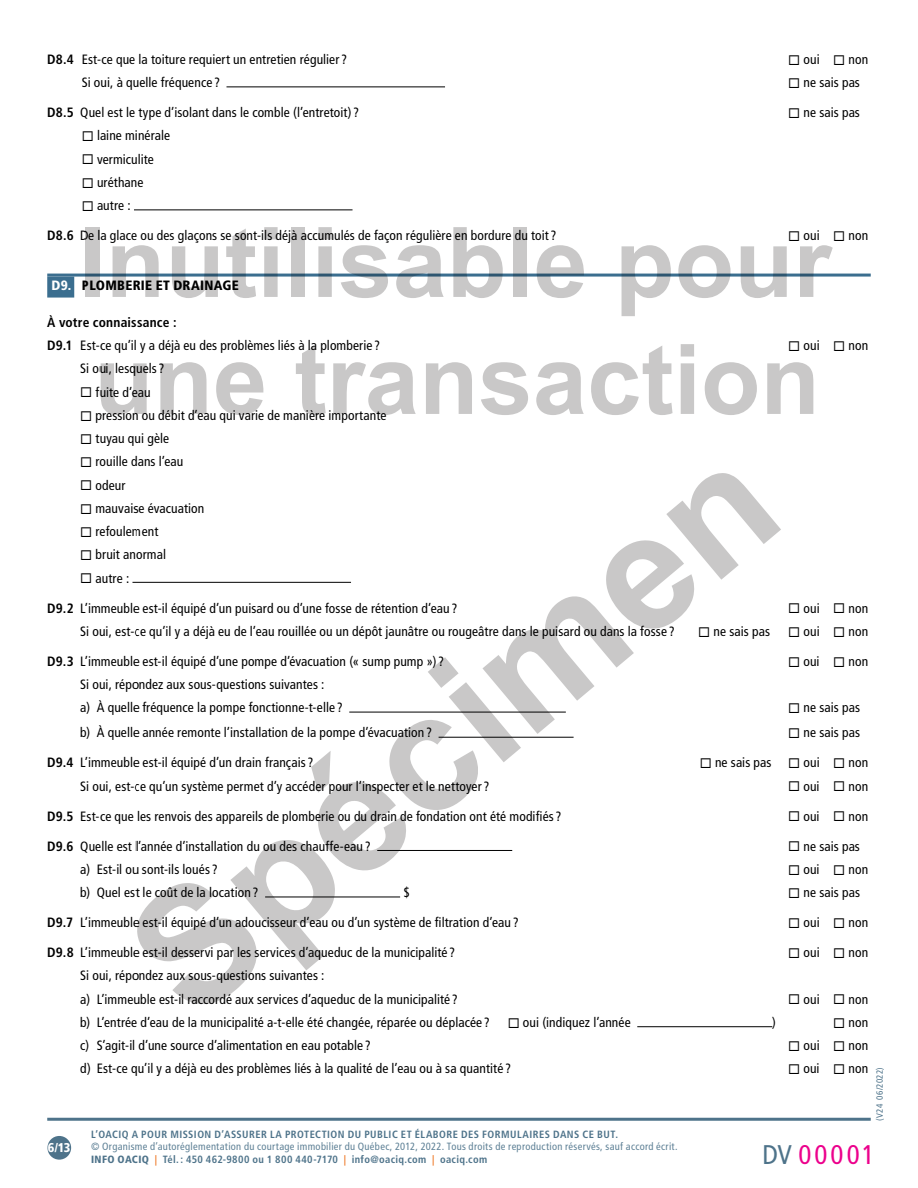
<style>
.page{position:relative;width:918px;height:1188px;background:#fff}
.page>*{position:absolute;margin:0;border:0;box-sizing:border-box;transform-origin:0 0}
.t1{font:condensed 27px "Frutiger LT Std";letter-spacing:.115em;color:#ec008c}
.t2{font:condensed 13.5px/23.2px "Frutiger LT Std";letter-spacing:.005em;color:#000}
.t3{font:900 condensed 13.5px "Frutiger LT Std";letter-spacing:.025em;color:#000}
.t4{font:900 condensed 12.75px "Frutiger LT Std";color:#fff}
.t5{font:condensed 10.5px/12.6px "Frutiger LT Std";letter-spacing:.03em;color:#5f8196}
.t6{font:700 condensed 10.5px "Frutiger LT Std";letter-spacing:.045em;color:#4e738a}
.t7{font:condensed 9px "Frutiger LT Std";letter-spacing:.02em;color:#4e738a}
.s1{font-weight:700}
.s2{color:#fff}
.s3{font-weight:900;color:#4e738a}
.s4{font-weight:700;color:#ee7623}
.s5{font-weight:700;color:#4e738a}
.s6{color:#4e738a}
</style>
<div class="page">
<div style="left:47px;top:1136px;width:24px;height:24px;background:#4e738a;border-radius:50%"></div>
<hr style="left:47px;top:1118px;width:824px;height:3px;background:#4e738a">
<hr style="left:47px;top:274px;width:824px;height:3px;background:#3b6e8f">
<div style="left:47px;top:277px;width:27px;height:21px;background:#3b6e8f"></div>
<hr style="left:227px;top:87px;width:218px;height:1px;background:#000">
<hr style="left:134px;top:210px;width:219px;height:1px;background:#000">
<hr style="left:132px;top:582px;width:219px;height:1px;background:#000">
<hr style="left:637px;top:1026px;width:135px;height:1px;background:#000">
<svg style="left:137px;top:473px;width:644px;height:531px"></svg>
<div style="left:85px;top:227px;width:14px;height:70px;background:#c9c8c8"></div>
<svg style="left:113px;top:245px;width:46px;height:52px"></svg>
<svg style="left:172px;top:246px;width:46px;height:52px"></svg>
<svg style="left:226px;top:229px;width:30px;height:69px"></svg>
<svg style="left:264px;top:227px;width:14px;height:70px"></svg>
<div style="left:291px;top:227px;width:14px;height:70px;background:#c9c8c8"></div>
<svg style="left:318px;top:227px;width:14px;height:70px"></svg>
<svg style="left:341px;top:245px;width:47px;height:53px"></svg>
<svg style="left:396px;top:245px;width:48px;height:53px"></svg>
<svg style="left:453px;top:227px;width:50px;height:71px"></svg>
<div style="left:514px;top:227px;width:13px;height:70px;background:#c9c8c8"></div>
<svg style="left:537px;top:245px;width:47px;height:53px"></svg>
<svg style="left:622px;top:245px;width:49px;height:71px"></svg>
<svg style="left:678px;top:245px;width:53px;height:53px"></svg>
<svg style="left:741px;top:246px;width:46px;height:52px"></svg>
<svg style="left:800px;top:245px;width:33px;height:52px"></svg>
<svg style="left:101px;top:363px;width:46px;height:52px"></svg>
<svg style="left:160px;top:362px;width:47px;height:52px"></svg>
<svg style="left:216px;top:362px;width:48px;height:53px"></svg>
<svg style="left:296px;top:346px;width:30px;height:69px"></svg>
<svg style="left:333px;top:362px;width:83px;height:53px"></svg>
<svg style="left:426px;top:362px;width:46px;height:52px"></svg>
<svg style="left:481px;top:362px;width:47px;height:53px"></svg>
<svg style="left:536px;top:362px;width:48px;height:53px"></svg>
<svg style="left:591px;top:346px;width:82px;height:69px"></svg>
<svg style="left:681px;top:344px;width:13px;height:70px"></svg>
<svg style="left:705px;top:362px;width:52px;height:53px"></svg>
<svg style="left:767px;top:362px;width:46px;height:52px"></svg>
<p class="t2" style="left:47px;top:48px;width:301px"><span class="s1">D8.4</span> Est-ce que la toiture requiert un entretien régulier ?</p>
<p class="t2" style="left:788px;top:48px;width:82px">◻ oui ◻ non</p>
<p class="t2" style="left:82px;top:71px;width:140px">Si oui, à quelle fréquence ?</p>
<p class="t2" style="left:788px;top:71px;width:73px">◻ ne sais pas</p>
<p class="t2" style="left:47px;top:101px;width:313px"><span class="s1">D8.5</span> Quel est le type d’isolant dans le comble (l’entretoit) ?</p>
<p class="t2" style="left:788px;top:101px;width:73px">◻ ne sais pas</p>
<p class="t2" style="left:82px;top:124px;width:90px">◻ laine minérale</p>
<p class="t2" style="left:82px;top:147px;width:74px">◻ vermiculite</p>
<p class="t2" style="left:82px;top:171px;width:63px">◻ uréthane</p>
<p class="t2" style="left:82px;top:194px;width:50px">◻ autre :</p>
<p class="t2" style="left:47px;top:224px;width:511px"><span class="s1">D8.6</span> De la glace ou des glaçons se sont-ils déjà accumulés de façon régulière en bordure du toit ?</p>
<p class="t2" style="left:788px;top:224px;width:82px">◻ oui ◻ non</p>
<p class="t3" style="left:52px;top:277px;width:189px"><span class="s2">D9.</span> PLOMBERIE ET DRAINAGE</p>
<p class="t2" style="left:47px;top:311px;width:334px"><span class="s1">À votre connaissance :<br>D9.1</span> Est-ce qu’il y a déjà eu des problèmes liés à la plomberie ?</p>
<p class="t2" style="left:788px;top:334px;width:82px">◻ oui ◻ non</p>
<p class="t2" style="left:80px;top:357px;width:86px">Si oui, lesquels ?</p>
<p class="t2" style="left:80px;top:380px;width:72px">◻ fuite d’eau</p>
<p class="t2" style="left:80px;top:404px;width:308px">◻ pression ou débit d’eau qui varie de manière importante</p>
<p class="t2" style="left:80px;top:427px;width:90px">◻ tuyau qui gèle</p>
<p class="t2" style="left:80px;top:450px;width:105px">◻ rouille dans l’eau</p>
<p class="t2" style="left:80px;top:473px;width:47px">◻ odeur</p>
<p class="t2" style="left:80px;top:497px;width:126px">◻ mauvaise évacuation</p>
<p class="t2" style="left:80px;top:520px;width:80px">◻ refoulement</p>
<p class="t2" style="left:80px;top:543px;width:87px">◻ bruit anormal</p>
<p class="t2" style="left:80px;top:566px;width:50px">◻ autre :</p>
<p class="t2" style="left:47px;top:596px;width:412px"><span class="s1">D9.2</span> L’immeuble est-il équipé d’un puisard ou d’une fosse de rétention d’eau ?</p>
<p class="t2" style="left:788px;top:596px;width:82px">◻ oui ◻ non</p>
<p class="t2" style="left:80px;top:620px;width:596px">Si oui, est-ce qu’il y a déjà eu de l’eau rouillée ou un dépôt jaunâtre ou rougeâtre dans le puisard ou dans la fosse ?</p>
<p class="t2" style="left:698px;top:620px;width:73px">◻ ne sais pas</p>
<p class="t2" style="left:788px;top:620px;width:82px">◻ oui ◻ non</p>
<p class="t2" style="left:47px;top:650px;width:398px"><span class="s1">D9.3</span> L’immeuble est-il équipé d’une pompe d’évacuation (« sump pump ») ?</p>
<p class="t2" style="left:788px;top:650px;width:82px">◻ oui ◻ non</p>
<p class="t2" style="left:80px;top:673px;width:264px">Si oui, répondez aux sous-questions suivantes :<br>a) À quelle fréquence la pompe fonctionne-t-elle ?</p>
<p class="t2" style="left:788px;top:696px;width:73px">◻ ne sais pas</p>
<p class="t2" style="left:80px;top:721px;width:353px">b) À quelle année remonte l’installation de la pompe d’évacuation ?</p>
<p class="t2" style="left:788px;top:721px;width:73px">◻ ne sais pas</p>
<p class="t2" style="left:47px;top:751px;width:268px"><span class="s1">D9.4</span> L’immeuble est-il équipé d’un drain français ?</p>
<p class="t2" style="left:700px;top:751px;width:170px">◻ ne sais pas ◻ oui ◻ non</p>
<p class="t2" style="left:80px;top:774px;width:411px">Si oui, est-ce qu’un système permet d’y accéder pour l’inspecter et le nettoyer ?</p>
<p class="t2" style="left:788px;top:774px;width:82px">◻ oui ◻ non</p>
<p class="t2" style="left:47px;top:804px;width:516px"><span class="s1">D9.5</span> Est-ce que les renvois des appareils de plomberie ou du drain de fondation ont été modifiés ?</p>
<p class="t2" style="left:788px;top:804px;width:82px">◻ oui ◻ non</p>
<p class="t2" style="left:47px;top:834px;width:325px"><span class="s1">D9.6</span> Quelle est l’année d’installation du ou des chauffe-eau ?</p>
<p class="t2" style="left:788px;top:834px;width:73px">◻ ne sais pas</p>
<p class="t2" style="left:80px;top:858px;width:139px">a) Est-il ou sont-ils loués ?</p>
<p class="t2" style="left:788px;top:858px;width:82px">◻ oui ◻ non</p>
<p class="t2" style="left:80px;top:881px;width:180px">b) Quel est le coût de la location ?</p>
<p class="t2" style="left:403px;top:881px;width:8px">$</p>
<p class="t2" style="left:788px;top:881px;width:73px">◻ ne sais pas</p>
<p class="t2" style="left:47px;top:911px;width:473px"><span class="s1">D9.7</span> L’immeuble est-il équipé d’un adoucisseur d’eau ou d’un système de filtration d’eau ?</p>
<p class="t2" style="left:788px;top:911px;width:82px">◻ oui ◻ non</p>
<p class="t2" style="left:47px;top:941px;width:409px"><span class="s1">D9.8</span> L’immeuble est-il desservi par les services d’aqueduc de la municipalité ?</p>
<p class="t2" style="left:788px;top:941px;width:82px">◻ oui ◻ non</p>
<p class="t2" style="left:80px;top:964px;width:379px">Si oui, répondez aux sous-questions suivantes :<br>a) L’immeuble est-il raccordé aux services d’aqueduc de la municipalité ?</p>
<p class="t2" style="left:788px;top:987px;width:82px">◻ oui ◻ non</p>
<p class="t2" style="left:80px;top:1011px;width:411px">b) L’entrée d’eau de la municipalité a-t-elle été changée, réparée ou déplacée ?</p>
<p class="t2" style="left:508px;top:1011px;width:125px">◻ oui (indiquez l’année</p>
<p class="t2" style="left:772px;top:1011px;width:5px">)</p>
<p class="t2" style="left:833px;top:1011px;width:37px">◻ non</p>
<p class="t2" style="left:80px;top:1034px;width:292px">c) S’agit-il d’une source d’alimentation en eau potable ?</p>
<p class="t2" style="left:788px;top:1034px;width:82px">◻ oui ◻ non</p>
<p class="t2" style="left:80px;top:1057px;width:432px">d) Est-ce qu’il y a déjà eu des problèmes liés à la qualité de l’eau ou à sa quantité ?</p>
<p class="t2" style="left:788px;top:1057px;width:82px">◻ oui ◻ non</p>
<p class="t7" style="left:874px;top:1121px;width:55px;rotate:-90deg">(V24 06/2022)</p>
<p class="t4" style="left:48px;top:1140px;width:24px">6/13</p>
<p class="t6" style="left:91px;top:1128px;width:529px">L’OACIQ A POUR MISSION D’ASSURER LA PROTECTION DU PUBLIC ET ÉLABORE DES FORMULAIRES DANS CE BUT.</p>
<p class="t5" style="left:91px;top:1141px;width:588px">© Organisme d’autoréglementation du courtage immobilier du Québec, 2012, 2022. Tous droits de reproduction réservés, sauf accord écrit.<br><span class="s3">INFO OACIQ</span> <span class="s4">|</span> <span class="s5">Tél. : 450 462-9800 ou 1 800 440-7170</span> <span class="s4">|</span> <span class="s5">info@oaciq.com</span> <span class="s4">|</span> <span class="s5">oaciq.com</span></p>
<h1 class="t1" style="left:762px;top:1139px;width:114px"><span class="s6">DV</span> 00001</h1>
</div>
